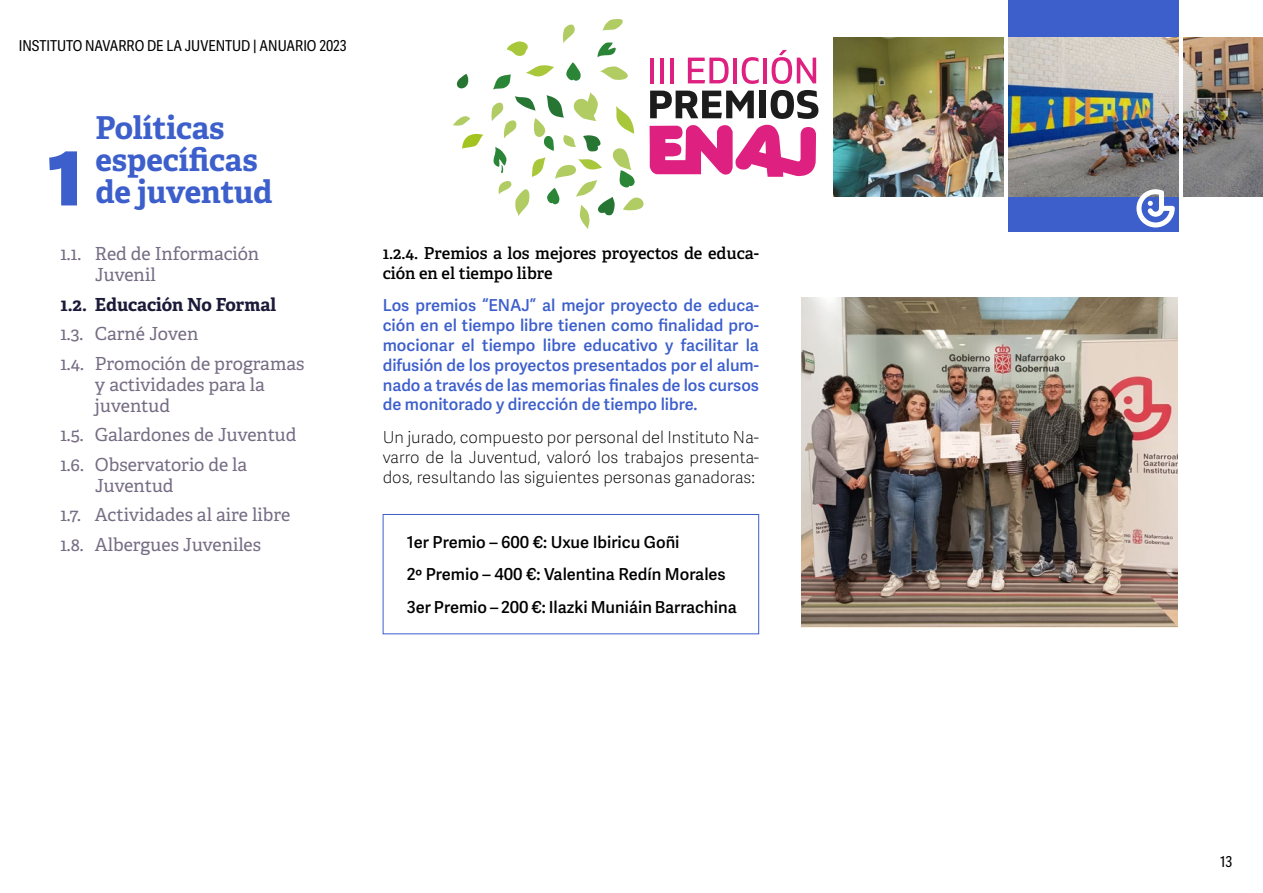
<style>
.page{position:relative;width:1263px;height:893px;background:#fff}
.page>*{position:absolute;margin:0;border:0;box-sizing:border-box;transform-origin:0 0}
.t1{font:800 74.7px "Adelle Sans";color:#3d5fcc}
.t2{font:700 31.5px/31.5px "Adelle PE";letter-spacing:-.005em;color:#3d5fcc}
.t3{font:18px/29.5px "Adelle PE";color:#766d84}
.t4{font:700 18px "Adelle PE";letter-spacing:-.005em;color:#1b1a38}
.t5{font:600 16.5px/19.8px "Adelle Sans";color:#3d5fcc;text-align:justify}
.t6{font:100 16.5px/19.8px "Adelle Sans";color:#000;text-align:justify}
.t7{font:600 16.5px/32.5px "Adelle Sans";color:#000}
.t8{font:16.5px/19.8px "Adelle PE Sb";color:#000}
.t9{font:15px "Adelle Sans Cnd";color:#000}
</style>
<div class="page">
<div style="left:1008px;top:195px;width:170px;height:37px;background:#3d5fcc"></div>
<div style="left:1008px;top:0;width:170px;height:37px;background:#3d5fcc"></div>
<div style="left:383px;top:514px;width:376px;height:120px;border:1px solid #3d5fcc"></div>
<img style="left:801px;top:297px;width:377px;height:329px">
<svg style="left:462px;top:133px;width:21px;height:16px"></svg>
<svg style="left:453px;top:116px;width:17px;height:10px"></svg>
<svg style="left:457px;top:74px;width:12px;height:15px"></svg>
<svg style="left:491px;top:19px;width:327px;height:210px"></svg>
<img style="left:1008px;top:37px;width:170px;height:159px">
<img style="left:1183px;top:37px;width:80px;height:159px">
<img style="left:833px;top:37px;width:170px;height:159px">
<svg style="left:1136px;top:189px;width:39px;height:38px"></svg>
<p class="t9" style="left:19px;top:37px;width:329px">INSTITUTO NAVARRO DE LA JUVENTUD | ANUARIO 2023</p>
<h2 class="t2" style="left:95px;top:111px;width:164px">Políticas específicas</h2>
<h1 class="t1" style="left:47px;top:131px;width:37px">1</h1>
<h2 class="t2" style="left:95px;top:174px;width:179px">de juventud</h2>
<p class="t3" style="left:95px;top:243px;width:166px;line-height:21px;text-indent:-35px">1.1. Red de Información<br>Juvenil</p>
<p class="t4" style="left:60px;top:291px;width:217px">1.2. Educación No Formal</p>
<p class="t3" style="left:60px;top:318px;width:246px">1.3. Carné Joven<br>1.4. Promoción de programas</p>
<p class="t3" style="left:95px;top:373px;width:172px;line-height:21px">y actividades para la juventud</p>
<p class="t3" style="left:60px;top:419px;width:238px">1.5. Galardones de Juventud<br>1.6. Observatorio de la</p>
<p class="t3" style="left:60px;top:470px;width:231px;text-indent:35px">Juventud<br>1.7. Actividades al aire libre<br>1.8. Albergues Juveniles</p>
<p class="t8" style="left:383px;top:243px;width:378px">1.2.4. Premios a los mejores proyectos de educa&shy;ción en el tiempo libre</p>
<p class="t5" style="left:383px;top:296px;width:378px">Los premios “ENAJ” al mejor proyecto de educa&shy;ción en el tiempo libre tienen como finalidad pro&shy;mocionar el tiempo libre educativo y facilitar la difusión de los proyectos presentados por el alum&shy;nado a través de las memorias finales de los cursos de monitorado y dirección de tiempo libre.</p>
<p class="t6" style="left:383px;top:428px;width:378px">Un jurado, compuesto por personal del Instituto Na&shy;varro de la Juventud, valoró los trabajos presenta&shy;dos, resultando las siguientes personas ganadoras:</p>
<p class="t7" style="left:407px;top:526px;width:331px">1er Premio – 600 €: Uxue Ibiricu Goñi<br>2º Premio – 400 €: Valentina Redín Morales<br>3er Premio – 200 €: Ilazki Muniáin Barrachina</p>
<p class="t9" style="left:1220px;top:853px;width:14px">13</p>
</div>
